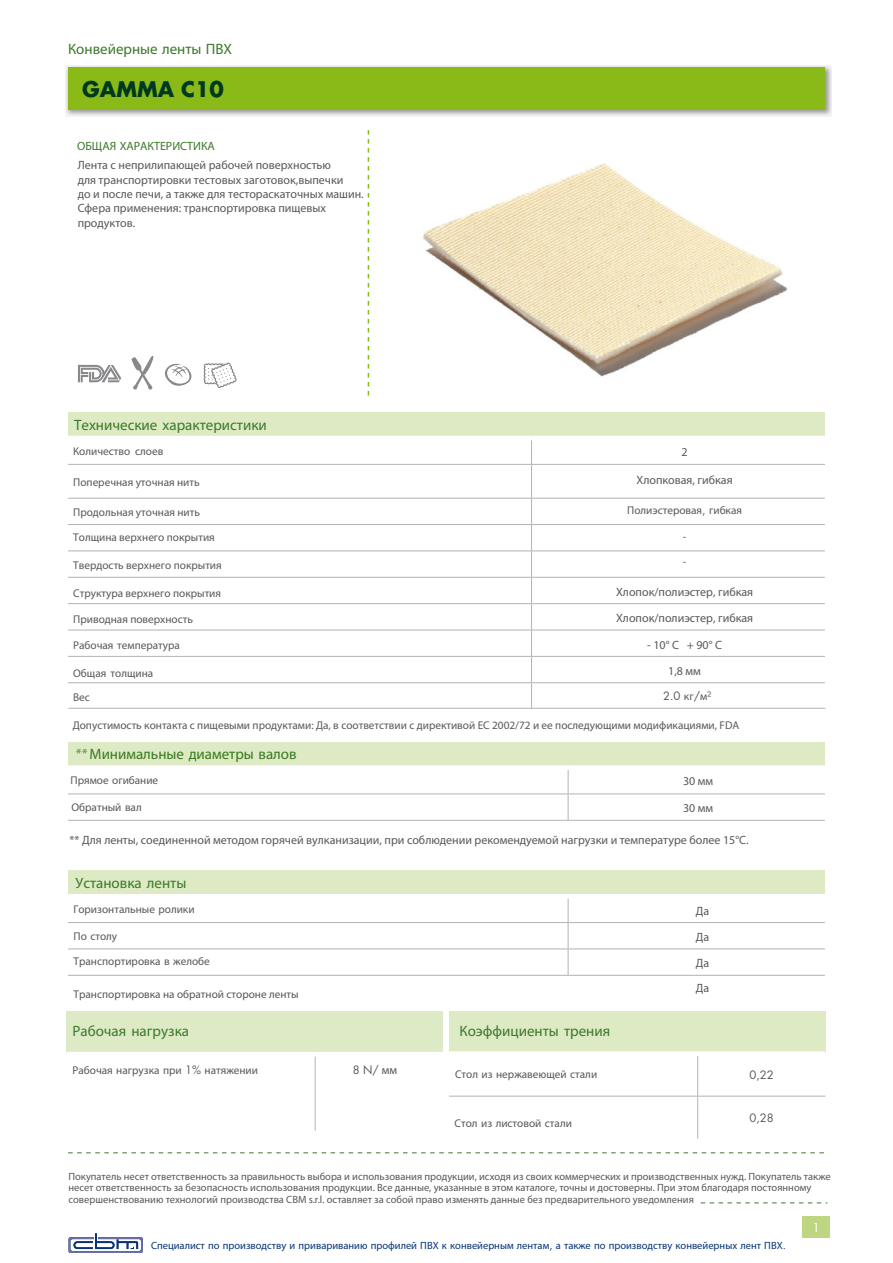
<style>
.page{position:relative;width:893px;height:1263px;background:#fff}
.page>*{position:absolute;margin:0;border:0;box-sizing:border-box;transform-origin:0 0}
.t1{font:700 21px "Futura";color:#003820}
.t2{font:15px "Myriad Pro";color:#3b7a2a}
.t3{font:15px "Myriad Pro";color:#397a1f}
.t4{font:12px/14.4px "Myriad Pro";color:#58585a}
.t5{font:12px "Futura";color:#fff}
.t6{font:11.25px/23.7px "Myriad Pro";color:#58585a}
.t7{font:11.25px "Futura";color:#58585a}
.t8{font:10.5px/11.2px "Myriad Pro";color:#58585a}
.t9{font:10.5px "Myriad Pro";color:#053376}
.s1{color:#3b7a2a}
.s2{font-family:"Futura"}
.s3{font-family:"Myriad Pro"}
.s4{font-weight:300;font-style:italic}
.s5{font-family:"Myriad Pro";font-size:12px}
</style>
<div class="page">
<svg style="left:65px;top:65px;width:767px;height:52px"></svg>
<div style="left:68px;top:67px;width:757px;height:43px;background:#89ba17"></div>
<div style="left:68px;top:412px;width:757px;height:26px;background:#ddeac4"></div>
<svg style="left:531px;top:440px;width:1px;height:24px"></svg>
<hr style="left:68px;top:464px;width:463px;height:1px;background:#b1b3b4">
<hr style="left:531px;top:464px;width:294px;height:1px;background:#b1b3b4">
<hr style="left:531px;top:465px;width:1px;height:33px;background:#b1b3b4">
<hr style="left:68px;top:498px;width:463px;height:1px;background:#b1b3b4">
<hr style="left:531px;top:498px;width:294px;height:1px;background:#b1b3b4">
<hr style="left:68px;top:524px;width:463px;height:1px;background:#b1b3b4">
<hr style="left:531px;top:524px;width:294px;height:1px;background:#b1b3b4">
<hr style="left:68px;top:550px;width:463px;height:1px;background:#b1b3b4">
<hr style="left:531px;top:550px;width:294px;height:1px;background:#b1b3b4">
<hr style="left:68px;top:577px;width:463px;height:1px;background:#b1b3b4">
<hr style="left:531px;top:577px;width:294px;height:1px;background:#b1b3b4">
<hr style="left:68px;top:603px;width:463px;height:1px;background:#b1b3b4">
<hr style="left:531px;top:603px;width:294px;height:1px;background:#b1b3b4">
<hr style="left:68px;top:630px;width:463px;height:1px;background:#b1b3b4">
<hr style="left:531px;top:630px;width:294px;height:1px;background:#b1b3b4">
<hr style="left:68px;top:656px;width:463px;height:1px;background:#b1b3b4">
<hr style="left:531px;top:656px;width:294px;height:1px;background:#b1b3b4">
<hr style="left:68px;top:682px;width:463px;height:1px;background:#b1b3b4">
<hr style="left:531px;top:682px;width:294px;height:1px;background:#b1b3b4">
<svg style="left:531px;top:499px;width:1px;height:209px"></svg>
<hr style="left:68px;top:436px;width:463px;height:4px;background:#fff">
<hr style="left:531px;top:436px;width:294px;height:4px;background:#fff">
<svg style="left:368px;top:130px;width:1px;height:265px"></svg>
<div style="left:68px;top:871px;width:757px;height:25px;background:#ddeac4"></div>
<svg style="left:68px;top:898px;width:757px;height:77px"></svg>
<hr style="left:68px;top:894px;width:500px;height:4px;background:#fff">
<hr style="left:568px;top:894px;width:257px;height:4px;background:#fff">
<hr style="left:68px;top:948px;width:500px;height:1px;background:#b1b3b4">
<hr style="left:568px;top:948px;width:257px;height:1px;background:#b1b3b4">
<hr style="left:68px;top:975px;width:500px;height:1px;background:#b1b3b4">
<hr style="left:568px;top:975px;width:257px;height:1px;background:#b1b3b4">
<div style="left:68px;top:742px;width:757px;height:25px;background:#ddeac4"></div>
<svg style="left:68px;top:770px;width:757px;height:50px"></svg>
<div style="left:68px;top:765px;width:500px;height:5px;background:#fff"></div>
<div style="left:568px;top:765px;width:257px;height:5px;background:#fff"></div>
<hr style="left:68px;top:820px;width:500px;height:1px;background:#b1b3b4">
<hr style="left:568px;top:820px;width:257px;height:1px;background:#b1b3b4">
<div style="left:802px;top:1216px;width:28px;height:22px;background:#bed582"></div>
<svg style="left:69px;top:1233px;width:74px;height:20px"></svg>
<svg style="left:701px;top:1202px;width:126px;height:1px"></svg>
<svg style="left:68px;top:1152px;width:756px;height:1px"></svg>
<div style="left:67px;top:1011px;width:376px;height:43px;background:#ddeac5"></div>
<hr style="left:315px;top:1056px;width:1px;height:75px;background:#b2b3b4">
<hr style="left:67px;top:1052px;width:248px;height:4px;background:#fff">
<hr style="left:315px;top:1052px;width:128px;height:4px;background:#fff">
<div style="left:449px;top:1011px;width:376px;height:42px;background:#ddeac4"></div>
<hr style="left:697px;top:1056px;width:1px;height:40px;background:#b1b3b4">
<hr style="left:697px;top:1096px;width:1px;height:43px;background:#b1b3b4">
<div style="left:449px;top:1051px;width:249px;height:5px;background:#fff"></div>
<div style="left:698px;top:1051px;width:127px;height:5px;background:#fff"></div>
<hr style="left:449px;top:1096px;width:249px;height:1px;background:#b1b3b4">
<hr style="left:698px;top:1096px;width:127px;height:1px;background:#b1b3b4">
<svg style="left:132px;top:356px;width:22px;height:33px"></svg>
<svg style="left:78px;top:365px;width:43px;height:17px"></svg>
<svg style="left:164px;top:363px;width:28px;height:23px"></svg>
<svg style="left:204px;top:362px;width:33px;height:26px"></svg>
<img style="left:422px;top:163px;width:366px;height:214px">
<hr style="left:69px;top:708px;width:463px;height:1px;background:#b1b3b4">
<hr style="left:532px;top:708px;width:293px;height:1px;background:#b1b3b4">
<p class="t2" style="left:68px;top:39px;width:166px">Конвейерные ленты ПВХ</p>
<p class="t1" style="left:82px;top:75px;width:143px">GAMMA C10</p>
<p class="t4" style="left:77px;top:137px;width:255px;line-height:19px"><span class="s1">ОБЩАЯ ХАРАКТЕРИСТИКА<br></span>Лента с неприлипающей рабочей поверхностью</p>
<p class="t4" style="left:78px;top:172px;width:288px">для транспортировки тестовых заготовок,выпечки<br>до и после печи, а также для тестораскаточных машин.<br>Сфера применения: транспортировка пищевых продуктов.</p>
<p class="t2" style="left:74px;top:415px;width:194px">Технические характеристики</p>
<p class="t6" style="left:73px;top:439px;width:92px">Количество слоев</p>
<p class="t6" style="left:73px;top:470px;width:128px">Поперечная уточная нить</p>
<p class="t6" style="left:73px;top:500px;width:128px">Продольная уточная нить</p>
<p class="t6" style="left:73px;top:525px;width:143px">Толщина верхнего покрытия</p>
<p class="t6" style="left:73px;top:553px;width:150px">Твердость верхнего покрытия</p>
<p class="t6" style="left:73px;top:581px;width:149px">Структура верхнего покрытия</p>
<p class="t6" style="left:73px;top:607px;width:121px">Приводная поверхность</p>
<p class="t6" style="left:73px;top:634px;width:108px">Рабочая температура</p>
<p class="t6" style="left:73px;top:661px;width:82px">Общая толщина<br>Вес</p>
<p class="t4" style="left:681px;top:444px;width:8px">2</p>
<p class="t4" style="left:636px;top:473px;width:98px">Хлопковая, гибкая</p>
<p class="t6" style="left:627px;top:498px;width:116px">Полиэстеровая<span class="s2">,</span> гибкая</p>
<p class="t7" style="left:683px;top:528px;width:4px">-</p>
<p class="t7" style="left:683px;top:554px;width:4px">-</p>
<p class="t4" style="left:616px;top:578px;width:139px;line-height:26px">Хлопок/полиэстер, гибкая<br>Хлопок/полиэстер, гибкая</p>
<p class="t4" style="left:647px;top:637px;width:76px">- 10° C + 90° C</p>
<p class="t4" style="left:668px;top:663px;width:34px">1,8 мм</p>
<p class="t7" style="left:663px;top:688px;width:50px">2.0 <span class="s3">кг</span>/<span class="s3">м</span>²</p>
<p class="t6" style="left:73px;top:713px;width:668px">Допустимость контакта с пищевыми продуктами: Да, в соответствии с директивой ЕС 2002/72 и ее последующими модификациями, FDA</p>
<p class="t3" style="left:75px;top:744px;width:223px"><span class="s4">**</span> Минимальные диаметры валов</p>
<p class="t6" style="left:71px;top:768px;width:89px">Прямое огибание</p>
<p class="t6" style="left:72px;top:795px;width:72px">Обратный вал</p>
<p class="t4" style="left:683px;top:768px;width:32px;line-height:26.4px">30 мм<br>30 мм</p>
<p class="t4" style="left:69px;top:833px;width:681px">** Для ленты, соединенной методом горячей вулканизации, при соблюдении рекомендуемой нагрузки и температуре более 15°C.</p>
<p class="t2" style="left:76px;top:873px;width:112px">Установка ленты</p>
<p class="t6" style="left:74px;top:897px;width:123px">Горизонтальные ролики</p>
<p class="t6" style="left:74px;top:924px;width:138px;line-height:24.6px">По столу<br>Транспортировка в желобе</p>
<p class="t6" style="left:74px;top:982px;width:227px">Транспортировка на обратной стороне ленты</p>
<p class="t2" style="left:73px;top:1021px;width:118px">Рабочая нагрузка</p>
<p class="t6" style="left:73px;top:1058px;width:187px">Рабочая нагрузка при <span class="s2">1%</span> натяжении</p>
<p class="t7" style="left:353px;top:1062px;width:46px">8 N/ <span class="s5">мм</span></p>
<p class="t2" style="left:460px;top:1021px;width:152px">Коэффициенты трения</p>
<p class="t6" style="left:455px;top:1062px;width:144px">Стол из нержавеющей стали</p>
<p class="t6" style="left:455px;top:1111px;width:119px">Стол из листовой стали</p>
<p class="t4" style="left:696px;top:898px;width:15px;line-height:26.1px">Да<br>Да</p>
<p class="t4" style="left:696px;top:955px;width:15px">Да</p>
<p class="t4" style="left:696px;top:981px;width:15px">Да</p>
<p class="t7" style="left:749px;top:1068px;width:26px">0,22</p>
<p class="t7" style="left:749px;top:1110px;width:26px">0,28</p>
<p class="t8" style="left:68px;top:1171px;width:764px">Покупатель несет ответственность за правильность выбора и использования продукции, исходя из своих коммерческих и производственных нужд. Покупатель также несет ответственность за безопасность использования продукции. Все данные, указанные в этом каталоге, точны и достоверны. При этом благодаря постоянному совершенствованию технологий производства CBM s.r.l. оставляет за собой право изменять данные без предварительного уведомления</p>
<p class="t9" style="left:151px;top:1239px;width:636px">Специалист по производству и привариванию профилей ПВХ к конвейерным лентам<span class="s2">,</span> а также по производству конвейерных лент ПВХ<span class="s2">.</span></p>
<p class="t5" style="left:813px;top:1220px;width:8px">1</p>
</div>
